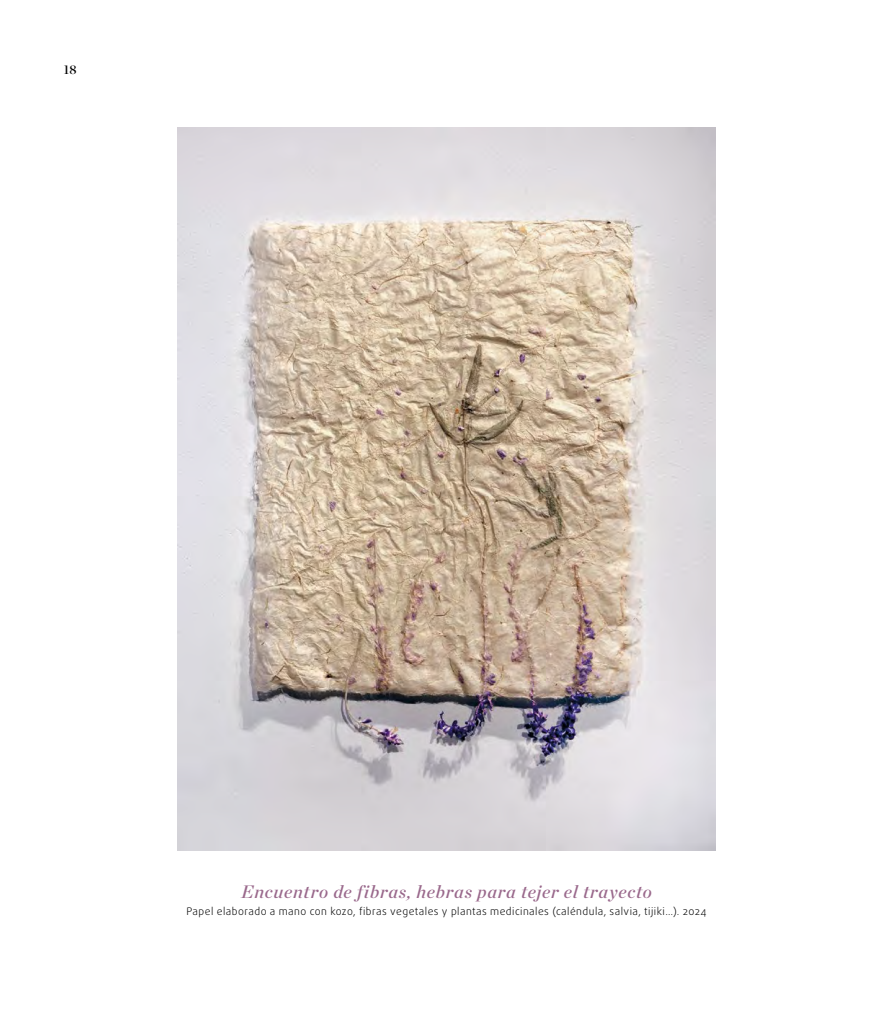
<style>
.page{position:relative;width:893px;height:1021px;background:#fff}
.page>*{position:absolute;margin:0;border:0;box-sizing:border-box;transform-origin:0 0}
.OBRA-Títol{font:italic 18px "Chronicle Display Semi";letter-spacing:.04em;color:#9a698c}
.t1{font:12.75px "Chronicle Display Semi";color:#000}
.OBRA-tecnica{font:300 10.5px "Daxline Pro";letter-spacing:.045em;color:#000}
</style>
<div class="page">
<img style="left:177px;top:128px;width:539px;height:722px">
<p class="t1" style="left:64px;top:60px;width:14px">18</p>
<p class="OBRA-Títol" style="left:241px;top:876px;width:412px">Encuentro de fibras, hebras para tejer el trayecto</p>
<p class="OBRA-tecnica" style="left:186px;top:903px;width:522px">Papel elaborado a mano con kozo, fibras vegetales y plantas medicinales (caléndula, salvia, tijiki…). 2024</p>
</div>
